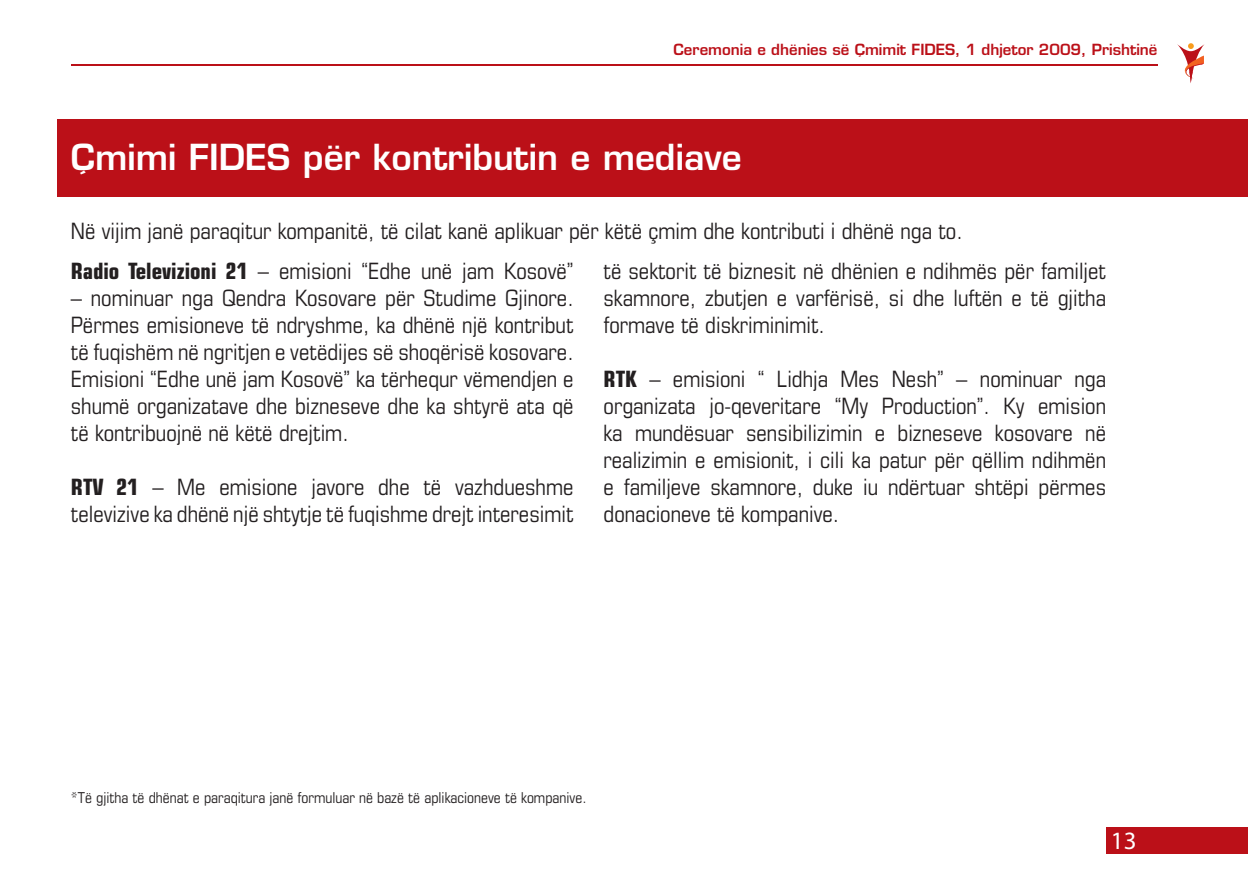
<style>
.page{position:relative;width:1248px;height:886px;background:#fff}
.page>*{position:absolute;margin:0;border:0;box-sizing:border-box;transform-origin:0 0}
.t1{font:600 35px "Eurostile";color:#fff}
.t2{font:25px "Myriad Pro";color:#fff}
.t3{font:condensed 22.5px/27px "Eurostile";color:#231f20;text-align:justify}
.t4{font:condensed 15px "Eurostile";color:#231f20}
.t5{font:600 15px "Eurostile";color:#bb1018}
.s1{font-weight:700}
</style>
<div class="page">
<svg style="left:1177px;top:43px;width:27px;height:40px"></svg>
<hr style="left:71px;top:65px;width:1086px;height:1px;background:#bb1018">
<div style="left:1106px;top:827px;width:141px;height:27px;background:#bb1018"></div>
<div style="left:58px;top:119px;width:1189px;height:78px;background:#bb1018"></div>
<p class="t5" style="left:673px;top:40px;width:485px">Ceremonia e dhënies së Çmimit FIDES, 1 dhjetor 2009, Prishtinë</p>
<h1 class="t1" style="left:71px;top:135px;width:672px">Çmimi FIDES për kontributin e mediave</h1>
<p class="t3" style="left:71px;top:210px;width:893px;line-height:40.2px">Në vijim janë paraqitur kompanitë, të cilat kanë aplikuar për këtë çmim dhe kontributi i dhënë nga to.<br><span class="s1">Radio Televizioni 21</span> – emisioni “Edhe unë jam Kosovë”</p>
<p class="t3" style="left:71px;top:284px;width:504px">– nominuar nga Qendra Kosovare për Studime Gjinore.<br>Përmes emisioneve të ndryshme, ka dhënë një kontribut të fuqishëm në ngritjen e vetëdijes së shoqërisë kosovare.<br>Emisioni “Edhe unë jam Kosovë” ka tërhequr vëmendjen e shumë organizatave dhe bizneseve dhe ka shtyrë ata që të kontribuojnë në këtë drejtim.</p>
<p class="t3" style="left:71px;top:473px;width:504px"><span class="s1">RTV 21</span> – Me emisione javore dhe të vazhdueshme televizive ka dhënë një shtytje të fuqishme drejt interesimit</p>
<p class="t3" style="left:603px;top:257px;width:504px">të sektorit të biznesit në dhënien e ndihmës për familjet skamnore, zbutjen e varfërisë, si dhe luftën e të gjitha formave të diskriminimit.</p>
<p class="t3" style="left:603px;top:365px;width:504px"><span class="s1">RTK</span> – emisioni “ Lidhja Mes Nesh” – nominuar nga organizata jo-qeveritare “My Production”. Ky emision ka mundësuar sensibilizimin e bizneseve kosovare në realizimin e emisionit, i cili ka patur për qëllim ndihmën e familjeve skamnore, duke iu ndërtuar shtëpi përmes donacioneve të kompanive.</p>
<p class="t4" style="left:71px;top:788px;width:517px">*Të gjitha të dhënat e paraqitura janë formuluar në bazë të aplikacioneve të kompanive.</p>
<p class="t2" style="left:1110px;top:825px;width:27px">13</p>
</div>
